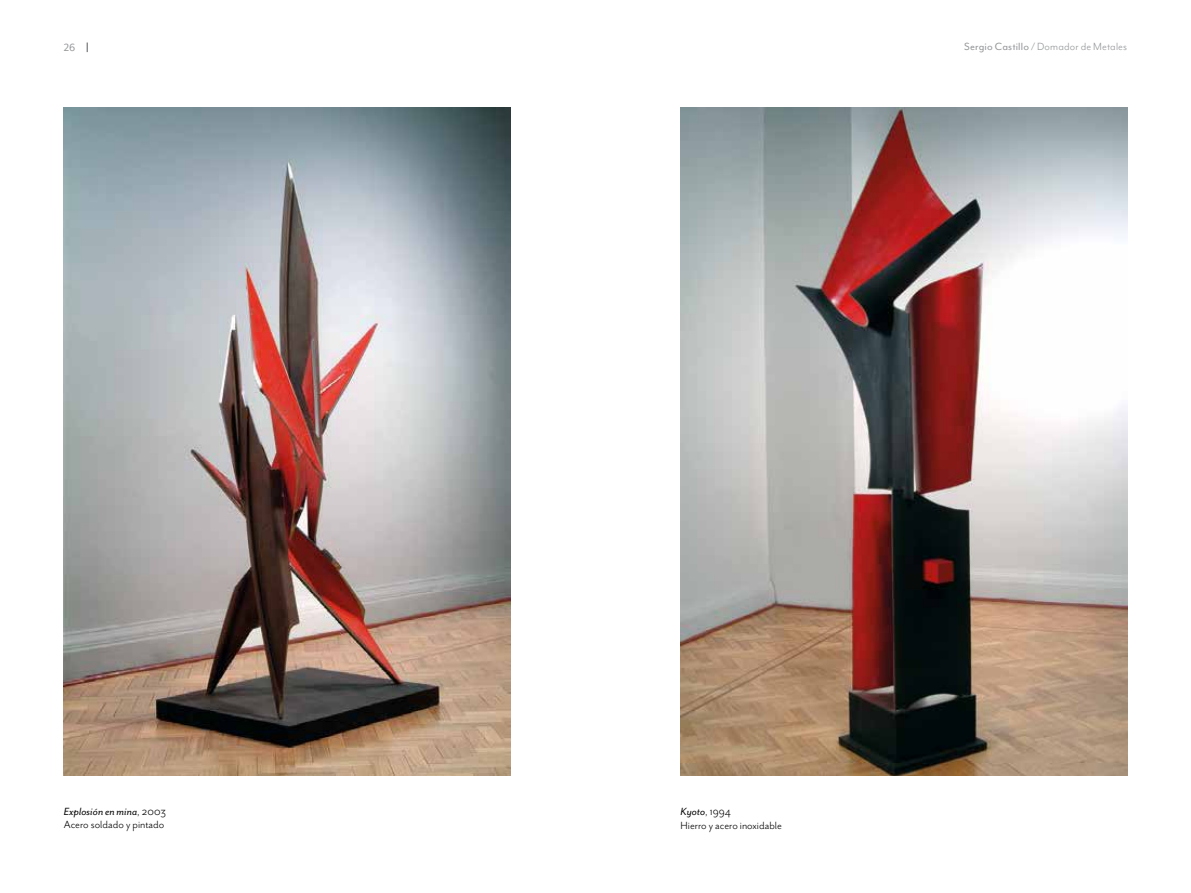
<style>
.page{position:relative;width:1191px;height:893px;background:#fff}
.page>*{position:absolute;margin:0;border:0;box-sizing:border-box;transform-origin:0 0}
.t1{font:12px/13.5px "Mr Eaves San OT";color:#000}
.t2{font:12px "Mr Eaves Mod OT";letter-spacing:.015em;color:#939598}
.t3{font:12px "Mr Eaves Mod OT";color:#939598}
.s1{font-style:inherit}
.s2{font-style:italic}
</style>
<div class="page">
<img style="left:680px;top:108px;width:447px;height:667px">
<img style="left:63px;top:108px;width:447px;height:667px">
<p class="t3" style="left:64px;top:41px;width:13px">26</p>
<p class="t2" style="left:964px;top:40px;width:165px"><span class="s1">Sergio Castillo /</span> Domador de Metales</p>
<p class="t1" style="left:64px;top:804px;width:104px"><span class="s2">Explosión en mina</span>, 2003<br>Acero soldado y pintado</p>
<p class="t1" style="left:680px;top:805px;width:103px"><span class="s2">Kyoto</span>, 1994<br>Hierro y acero inoxidable</p>
</div>
